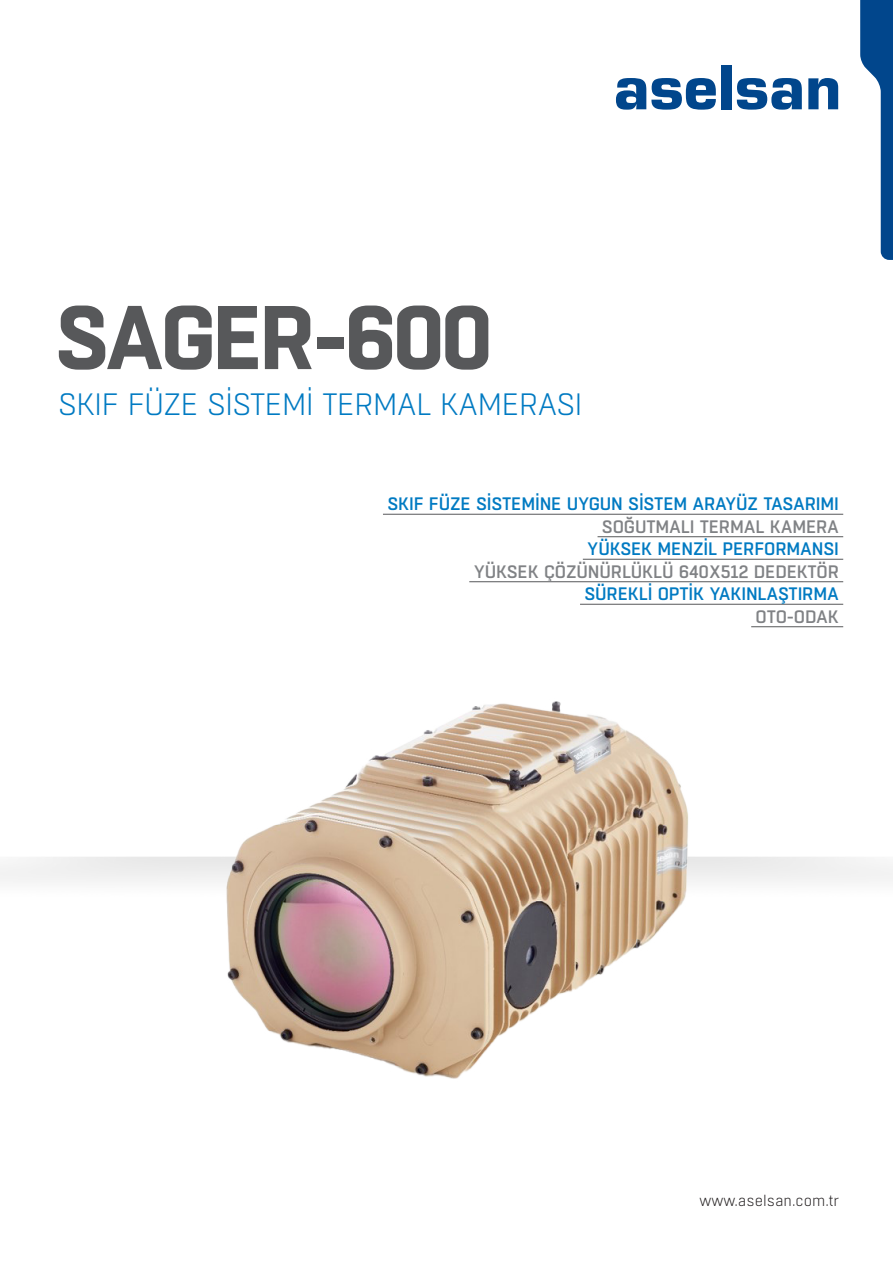
<style>
.page{position:relative;width:893px;height:1263px;background:#fff}
.page>*{position:absolute;margin:0;border:0;box-sizing:border-box;transform-origin:0 0}
.t1{font:700 90px "Boxed";letter-spacing:-.04em;color:#57585a}
.t2{font:300 30.9px "Boxed";letter-spacing:-.03em;color:#007ac2}
.t3{font:500 18px "Boxed";letter-spacing:-.01em;color:#007ac2}
.t4{font:500 18px "Boxed";letter-spacing:-.01em;color:#808285}
.t5{font:300 15px "Boxed";color:#231f20}
</style>
<div class="page">
<svg style="left:616px;top:78px;width:100px;height:32px"></svg>
<div style="left:721px;top:65px;width:10px;height:44px;background:#01468c"></div>
<svg style="left:737px;top:78px;width:65px;height:32px"></svg>
<svg style="left:808px;top:78px;width:30px;height:31px"></svg>
<svg style="left:860px;top:0;width:33px;height:260px"></svg>
<img style="left:117px;top:627px;width:652px;height:452px">
<hr style="left:383px;top:514px;width:460px;height:1px;background:#57585a">
<hr style="left:597px;top:536px;width:246px;height:1px;background:#57585a">
<hr style="left:583px;top:559px;width:260px;height:1px;background:#57585a">
<hr style="left:469px;top:581px;width:374px;height:1px;background:#57585a">
<hr style="left:580px;top:604px;width:263px;height:1px;background:#57585a">
<hr style="left:751px;top:626px;width:92px;height:1px;background:#57585a">
<p class="t1" style="left:55px;top:277px;width:439px">SAGER-600</p>
<p class="t2" style="left:58px;top:385px;width:526px">SKIF FÜZE SİSTEMİ TERMAL KAMERASI</p>
<p class="t3" style="left:387px;top:492px;width:453px">SKIF FÜZE SİSTEMİNE UYGUN SİSTEM ARAYÜZ TASARIMI</p>
<p class="t4" style="left:602px;top:515px;width:238px">SOĞUTMALI TERMAL KAMERA</p>
<p class="t3" style="left:587px;top:537px;width:253px">YÜKSEK MENZİL PERFORMANSI</p>
<p class="t4" style="left:474px;top:560px;width:367px">YÜKSEK ÇÖZÜNÜRLÜKLÜ 640X512 DEDEKTÖR</p>
<p class="t3" style="left:584px;top:582px;width:256px">SÜREKLİ OPTİK YAKINLAŞTIRMA</p>
<p class="t4" style="left:756px;top:605px;width:85px">OTO-ODAK</p>
<p class="t5" style="left:700px;top:1191px;width:141px">www.aselsan.com.tr</p>
</div>
